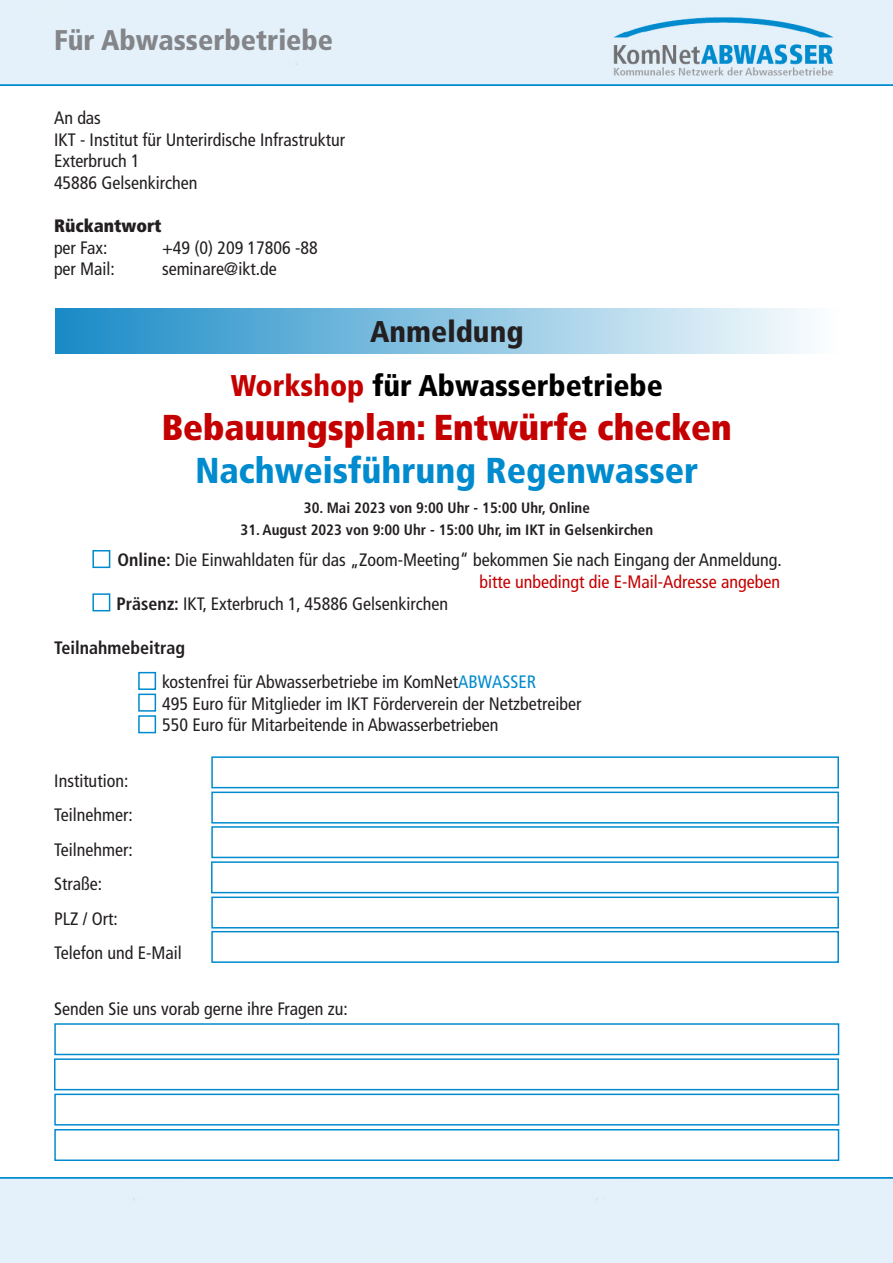
<style>
.page{position:relative;width:893px;height:1263px;background:#fff}
.page>*{position:absolute;margin:0;border:0;box-sizing:border-box;transform-origin:0 0}
.t1{font:900 condensed 36px/43.2px "Frutiger";color:#c40000;text-align:center}
.t2{font:900 condensed 30px/54px "Frutiger";color:#000;text-align:center}
.t3{font:900 condensed 28.5px "Frutiger";color:#838588}
.t4{font:condensed 18px/21.6px "Frutiger";color:#231f20}
.t5{font:condensed 18px "Frutiger";color:#c40000}
.t6{font:900 condensed 18px/21.6px "Frutiger";color:#231f20}
.t7{font:700 condensed 18px "Frutiger";color:#231f20}
.t8{font:700 condensed 15px "Frutiger";color:#231f20}
.s1{font-weight:400}
.s2{color:#231f20}
.s3{color:#c40000}
.s4{color:#008bcf}
.s5{font-weight:700}
</style>
<div class="page">
<img style="left:0;top:0;width:893px;height:86px">
<div style="left:0;top:1177px;width:893px;height:86px;background:#e4f1fa"></div>
<div style="left:55px;top:308px;width:785px;height:45px;background:linear-gradient(to right,#198bc7,#fefefe)"></div>
<div style="left:138px;top:672px;width:18px;height:18px;border:2px solid #008bcf"></div>
<div style="left:138px;top:693px;width:18px;height:19px;border:2px solid #008bcf"></div>
<div style="left:138px;top:715px;width:18px;height:18px;border:2px solid #008bcf"></div>
<div style="left:211px;top:756px;width:628px;height:32px;border:2px solid #008bcf"></div>
<div style="left:211px;top:791px;width:628px;height:32px;border:2px solid #008bcf"></div>
<div style="left:211px;top:826px;width:628px;height:32px;border:2px solid #008bcf"></div>
<div style="left:211px;top:861px;width:628px;height:32px;border:2px solid #008bcf"></div>
<div style="left:211px;top:896px;width:628px;height:32px;border:2px solid #008bcf"></div>
<div style="left:211px;top:931px;width:628px;height:32px;border:2px solid #008bcf"></div>
<div style="left:54px;top:1023px;width:785px;height:32px;border:2px solid #008bcf"></div>
<div style="left:54px;top:1058px;width:785px;height:32px;border:2px solid #008bcf"></div>
<div style="left:54px;top:1093px;width:785px;height:32px;border:2px solid #008bcf"></div>
<div style="left:54px;top:1129px;width:785px;height:32px;border:2px solid #008bcf"></div>
<div style="left:92px;top:550px;width:18px;height:18px;border:2px solid #008bcf"></div>
<div style="left:92px;top:593px;width:18px;height:18px;border:2px solid #008bcf"></div>
<p class="t3" style="left:54px;top:23px;width:281px">Für Abwasserbetriebe</p>
<p class="t4" style="left:54px;top:107px;width:293px">An das<br>IKT - Institut für Unterirdische Infrastruktur<br>Exterbruch 1<br>45886 Gelsenkirchen</p>
<p class="t6" style="left:54px;top:215px;width:109px">Rückantwort <span class="s1">per Fax:</span></p>
<p class="t4" style="left:162px;top:237px;width:157px">+49 (0) 209 17806 -88</p>
<p class="t4" style="left:54px;top:258px;width:62px">per Mail:</p>
<p class="t4" style="left:162px;top:258px;width:116px">seminare@ikt.de</p>
<p class="t2" style="left:231px;top:305px;width:434px"><span class="s2">Anmeldung<br></span><span class="s3">Workshop</span> für Abwasserbetriebe</p>
<p class="t1" style="left:162px;top:405px;width:571px">Bebauungsplan: Entwürfe checken<br><span class="s4">Nachweisführung Regenwasser</span></p>
<p class="t8" style="left:304px;top:499px;width:287px">30. Mai 2023 von 9:00 Uhr - 15:00 Uhr, Online</p>
<p class="t8" style="left:241px;top:521px;width:414px">31. August 2023 von 9:00 Uhr - 15:00 Uhr, im IKT in Gelsenkirchen</p>
<p class="t4" style="left:117px;top:549px;width:666px"><span class="s5">Online:</span> Die Einwahldaten für das „Zoom-Meeting“ bekommen Sie nach Eingang der Anmeldung.</p>
<p class="t5" style="left:480px;top:571px;width:302px">bitte unbedingt die E-Mail-Adresse angeben</p>
<p class="t4" style="left:117px;top:593px;width:333px"><span class="s5">Präsenz:</span> IKT, Exterbruch 1, 45886 Gelsenkirchen</p>
<p class="t7" style="left:54px;top:637px;width:132px">Teilnahmebeitrag</p>
<p class="t4" style="left:162px;top:671px;width:421px">kostenfrei für Abwasserbetriebe im KomNet<span class="s4">ABWASSER<br></span>495 Euro für Mitglieder im IKT Förderverein der Netzbetreiber<br>550 Euro für Mitarbeitende in Abwasserbetrieben</p>
<p class="t4" style="left:54px;top:770px;width:76px">Institution:</p>
<p class="t4" style="left:54px;top:804px;width:80px">Teilnehmer:</p>
<p class="t4" style="left:54px;top:839px;width:80px">Teilnehmer:</p>
<p class="t4" style="left:54px;top:873px;width:49px">Straße:</p>
<p class="t4" style="left:54px;top:907px;width:65px">PLZ / Ort:</p>
<p class="t4" style="left:54px;top:942px;width:129px">Telefon und E-Mail</p>
<p class="t4" style="left:54px;top:998px;width:295px">Senden Sie uns vorab gerne ihre Fragen zu:</p>
</div>
